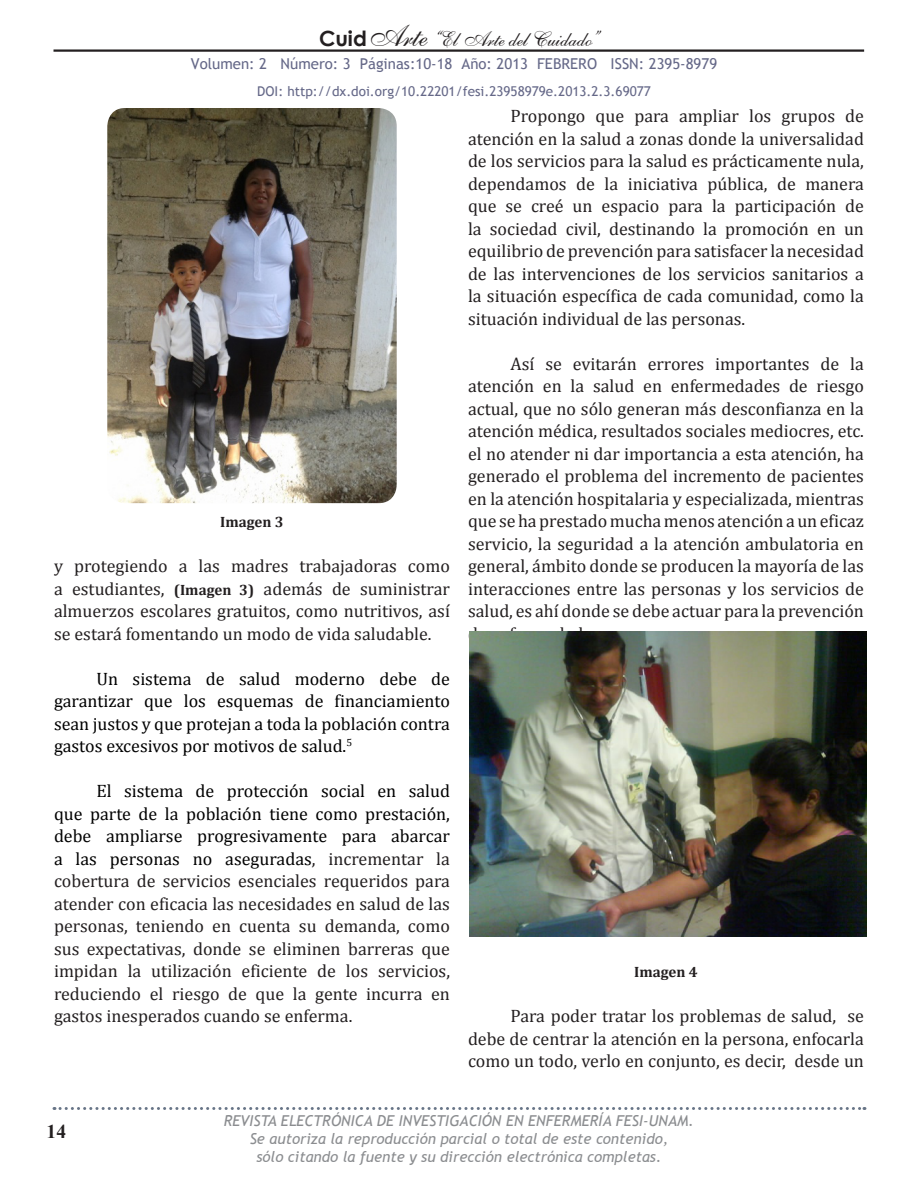
<style>
.page{position:relative;width:918px;height:1188px;background:#fff}
.page>*{position:absolute;margin:0;border:0;box-sizing:border-box;transform-origin:0 0}
.t1{font:21px "Shelley Allegro BT";color:#231f20}
.t2{font:700 19.5px "Times New Roman";color:#231f20}
.ContenidoP{font:18px/22.5px "Cambria";color:#231f20;text-align:justify}
.ContenidoP-2{font:18px/22.5px "Cambria";color:#000;text-align:justify}
.t3{font:italic 15px/18px "Trebuchet MS";color:#8b8d90;text-align:center}
.t4{font:15px "Trebuchet MS";color:#656888}
.ContenidoP-3{font:700 15px "Cambria";color:#231f20}
.t5{font:13.5px "Trebuchet MS";color:#656888}
.s1{font-family:"Century Gothic";font-weight:700}
.s2{font-size:30px}
.s3{font-weight:700;font-size:15px}
.s4{color:#000}
</style>
<div class="page">
<svg style="left:54px;top:1107px;width:811px;height:3px"></svg>
<hr style="left:54px;top:49px;width:810px;height:3px;background:#231f20">
<img style="left:107px;top:108px;width:290px;height:395px">
<img style="left:470px;top:631px;width:397px;height:306px">
<p class="t1" style="left:319px;top:26px;width:281px"><span class="s1">Cuid</span><span class="s2">Arte</span> “El Arte del Cuidado”</p>
<p class="t4" style="left:191px;top:55px;width:528px">Volumen: 2 Número: 3 Páginas:10-18 Año: 2013 FEBRERO ISSN: 2395-8979</p>
<p class="t5" style="left:257px;top:84px;width:395px">DOI: http://dx.doi.org/10.22201/fesi.23958979e.2013.2.3.69077</p>
<p class="ContenidoP-3" style="left:220px;top:511px;width:65px">Imagen 3</p>
<p class="ContenidoP" style="left:54px;top:555px;width:398px">y protegiendo a las madres trabajadoras como a estudiantes, <span class="s3">(Imagen 3)</span> además de suministrar almuerzos escolares gratuitos, como nutritivos, así se estará fomentando un modo de vida saludable.</p>
<p class="ContenidoP-2" style="left:54px;top:667px;width:398px;text-indent:43px">Un sistema de salud moderno debe de garantizar que los esquemas de financiamiento sean justos y que protejan a toda la población contra gastos excesivos por motivos de salud.<sup>5</sup></p>
<p class="ContenidoP" style="left:54px;top:780px;width:398px;text-indent:43px"><span class="s4">El sistema de protección social en salud que parte de la población tiene como prestación, debe ampliarse progresivamente para abarcar a las personas no aseguradas</span>, incrementar la cobertura de servicios esenciales requeridos para atender con eficacia las necesidades en salud de las personas, teniendo en cuenta su demanda, como sus expectativas, donde se eliminen barreras que impidan la utilización eficiente de los servicios, reduciendo el riesgo de que la gente incurra en gastos inesperados cuando se enferma.</p>
<p class="ContenidoP" style="left:468px;top:105px;width:398px;text-indent:43px">Propongo que para ampliar los grupos de atención en la salud a zonas donde la universalidad de los servicios para la salud es prácticamente nula, dependamos de la iniciativa pública, de manera que se creé un espacio para la participación de la sociedad civil, destinando la promoción en un equilibrio de prevención para satisfacer la necesidad de las intervenciones de los servicios sanitarios a la situación específica de cada comunidad, como la situación individual de las personas.</p>
<p class="ContenidoP" style="left:468px;top:352px;width:398px;text-indent:43px">Así se evitarán errores importantes de la atención en la salud en enfermedades de riesgo actual, que no sólo generan más desconfianza en la atención médica, resultados sociales mediocres, etc. el no atender ni dar importancia a esta atención, ha generado el problema del incremento de pacientes en la atención hospitalaria y especializada, mientras que se ha prestado mucha menos atención a un eficaz servicio, la seguridad a la atención ambulatoria en general, ámbito donde se producen la mayoría de las interacciones entre las personas y los servicios de salud, es ahí donde se debe actuar para la prevención</p>
<p class="ContenidoP-3" style="left:634px;top:961px;width:65px">Imagen 4</p>
<p class="ContenidoP" style="left:468px;top:1005px;width:398px;text-indent:43px">Para poder tratar los problemas de salud, se debe de centrar la atención en la persona, enfocarla como un todo, verlo en conjunto, es decir, desde un</p>
<p class="t2" style="left:47px;top:1118px;width:21px">14</p>
<p class="t3" style="left:224px;top:1111px;width:472px">REVISTA ELECTRÓNICA DE INVESTIGACIÓN EN ENFERMERÍA FESI-UNAM.<br>Se autoriza la reproducción parcial o total de este contenido,<br>sólo citando la fuente y su dirección electrónica completas.</p>
</div>
